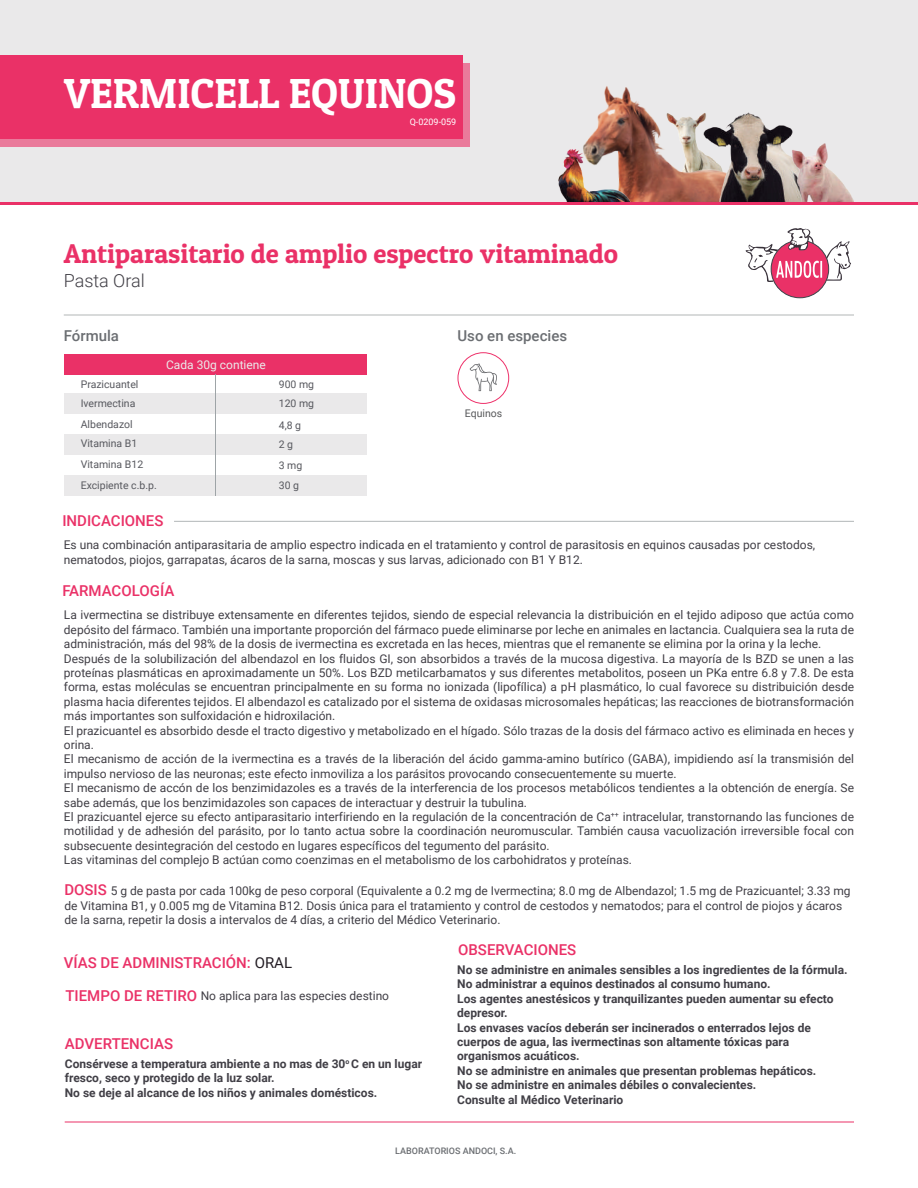
<style>
.page{position:relative;width:918px;height:1188px;background:#fff}
.page>*{position:absolute;margin:0;border:0;box-sizing:border-box;transform-origin:0 0}
.t1{font:42px "Patua One";color:#fff}
.t2{font:27px "Patua One";color:#ea3167}
.t3{font:300 18px "Roboto";color:#413f46}
.t4{font:500 15px "Roboto";color:#ea3167}
.t5{font:500 15px "Roboto";color:#6b6e72}
.t6{font:12px/14.4px "Roboto";color:#413f46}
.t7{font:700 12px/14.4px "Roboto";color:#413f46}
.t8{font:12px "Roboto";color:#ebebeb}
.t9{font:10.5px/20px "Roboto";color:#57585e}
.t10{font:10.5px "Roboto";color:#57585a}
.t11{font:500 9px "Roboto";color:#6b6e72}
.t12{font:9px "Roboto";color:#fff}
.s1{font-weight:500;font-size:15px;color:#ea3167}
.s2{font-weight:400;color:#231d24}
</style>
<div class="page">
<div style="left:0;top:0;width:918px;height:202px;background:#eae9ea"></div>
<img style="left:585px;top:86px;width:107px;height:116px">
<img style="left:692px;top:112px;width:101px;height:90px">
<img style="left:558px;top:143px;width:74px;height:59px">
<img style="left:787px;top:141px;width:67px;height:61px">
<div style="left:0;top:63px;width:470px;height:84px;background:#ea7a9b"></div>
<div style="left:0;top:55px;width:463px;height:84px;background:#ea3167"></div>
<hr style="left:0;top:202px;width:918px;height:3px;background:#ea3167">
<div style="left:771px;top:240px;width:58px;height:58px;background:#ea3167;border-radius:50%"></div>
<svg style="left:745px;top:228px;width:106px;height:54px"></svg>
<div style="left:65px;top:354px;width:302px;height:20px;background:#ea3167"></div>
<div style="left:65px;top:394px;width:302px;height:20px;background:#eae9ea"></div>
<div style="left:65px;top:434px;width:302px;height:21px;background:#eae9ea"></div>
<div style="left:65px;top:476px;width:302px;height:20px;background:#eae9ea"></div>
<hr style="left:215px;top:374px;width:1px;height:122px;background:#9ea4a7">
<hr style="left:64px;top:315px;width:790px;height:1px;background:#b2b6b7">
<hr style="left:174px;top:521px;width:680px;height:1px;background:#b2b6b7">
<hr style="left:65px;top:1122px;width:789px;height:1px;background:#ea3167">
<div style="left:458px;top:352px;width:51px;height:52px;border:1px solid #ee316a;border-radius:50%"></div>
<svg style="left:470px;top:364px;width:27px;height:27px"></svg>
<h1 class="t1" style="left:64px;top:67px;width:394px">VERMICELL EQUINOS</h1>
<p class="t12" style="left:410px;top:115px;width:48px">Q-0209-059</p>
<h2 class="t2" style="left:64px;top:237px;width:556px">Antiparasitario de amplio espectro vitaminado</h2>
<h3 class="t3" style="left:64px;top:268px;width:83px">Pasta Oral</h3>
<p class="t5" style="left:64px;top:325px;width:57px">Fórmula</p>
<p class="t8" style="left:166px;top:356px;width:101px">Cada 30g contiene</p>
<p class="t9" style="left:81px;top:374px;width:59px">Prazicuantel</p>
<p class="t9" style="left:279px;top:374px;width:37px">900 mg</p>
<p class="t9" style="left:81px;top:393px;width:58px">Ivermectina<br>Albendazol<br>Vitamina B1</p>
<p class="t9" style="left:81px;top:454px;width:78px;line-height:20.4px">Vitamina B12<br>Excipiente c.b.p.</p>
<p class="t9" style="left:279px;top:392px;width:37px;line-height:21.5px">120 mg<br>4,8 g</p>
<p class="t9" style="left:279px;top:434px;width:25px;line-height:21px">2 g<br>3 mg</p>
<p class="t9" style="left:279px;top:475px;width:22px">30 g</p>
<p class="t4" style="left:62px;top:510px;width:103px">INDICACIONES</p>
<p class="t5" style="left:457px;top:325px;width:111px">Uso en especies</p>
<p class="t10" style="left:465px;top:406px;width:39px">Equinos</p>
<p class="t6" style="left:64px;top:537px;width:753px">Es una combinación antiparasitaria de amplio espectro indicada en el tratamiento y control de parasitosis en equinos causadas por cestodos, nematodos, piojos, garrapatas, ácaros de la sarna, moscas y sus larvas, adicionado con B1 Y B12.</p>
<p class="t4" style="left:62px;top:580px;width:113px">FARMACOLOGÍA</p>
<p class="t6" style="left:64px;top:608px;width:792px">La ivermectina se distribuye extensamente en diferentes tejidos, siendo de especial relevancia la distribuición en el tejido adiposo que actúa como depósito del fármaco. También una importante proporción del fármaco puede eliminarse por leche en animales en lactancia. Cualquiera sea la ruta de administración, más del 98% de la dosis de ivermectina es excretada en las heces, mientras que el remanente se elimina por la orina y la leche.<br>Después de la solubilización del albendazol en los fluidos GI, son absorbidos a través de la mucosa digestiva. La mayoría de ls BZD se unen a las proteínas plasmáticas en aproximadamente un 50%. Los BZD metilcarbamatos y sus diferentes metabolitos, poseen un PKa entre 6.8 y 7.8. De esta forma, estas moléculas se encuentran principalmente en su forma no ionizada (lipofílica) a pH plasmático, lo cual favorece su distribuición desde plasma hacia diferentes tejidos. El albendazol es catalizado por el sistema de oxidasas microsomales hepáticas; las reacciones de biotransformación más importantes son sulfoxidación e hidroxilación.<br>El prazicuantel es absorbido desde el tracto digestivo y metabolizado en el hígado. Sólo trazas de la dosis del fármaco activo es eliminada en heces y orina.<br>El mecanismo de acción de la ivermectina es a través de la liberación del ácido gamma-amino butírico (GABA), impidiendo así la transmisión del impulso nervioso de las neuronas; este efecto inmoviliza a los parásitos provocando consecuentemente su muerte.<br>El mecanismo de accón de los benzimidazoles es a través de la interferencia de los procesos metabólicos tendientes a la obtención de energía. Se sabe además, que los benzimidazoles son capaces de interactuar y destruir la tubulina.<br>El prazicuantel ejerce su efecto antiparasitario interfiriendo en la regulación de la concentración de Ca<sup>++</sup> intracelular, transtornando las funciones de motilidad y de adhesión del parásito, por lo tanto actua sobre la coordinación neuromuscular. También causa vacuolización irreversible focal con subsecuente desintegración del cestodo en lugares específicos del tegumento del parásito.<br>Las vitaminas del complejo B actúan como coenzimas en el metabolismo de los carbohidratos y proteínas.</p>
<p class="t6" style="left:64px;top:883px;width:788px"><span class="s1">DOSIS</span> 5 g de pasta por cada 100kg de peso corporal (Equivalente a 0.2 mg de Ivermectina; 8.0 mg de Albendazol; 1.5 mg de Prazicuantel; 3.33 mg de Vitamina B1, y 0.005 mg de Vitamina B12. Dosis única para el tratamiento y control de cestodos y nematodos; para el control de piojos y ácaros de la sarna, repetir la dosis a intervalos de 4 días, a criterio del Médico Veterinario.</p>
<p class="t4" style="left:64px;top:952px;width:230px">VÍAS DE ADMINISTRACIÓN: <span class="s2">ORAL</span></p>
<p class="t6" style="left:65px;top:988px;width:325px"><span class="s1">TIEMPO DE RETIRO</span> No aplica para las especies destino</p>
<p class="t4" style="left:65px;top:1033px;width:110px">ADVERTENCIAS</p>
<p class="t7" style="left:65px;top:1056px;width:359px">Consérvese a temperatura ambiente a no mas de 30<sup>o</sup> C en un lugar fresco, seco y protegido de la luz solar.<br>No se deje al alcance de los niños y animales domésticos.</p>
<p class="t4" style="left:458px;top:939px;width:120px">OBSERVACIONES</p>
<p class="t7" style="left:457px;top:962px;width:392px">No se administre en animales sensibles a los ingredientes de la fórmula.<br>No administrar a equinos destinados al consumo humano.<br>Los agentes anestésicos y tranquilizantes pueden aumentar su efecto depresor.<br>Los envases vacíos deberán ser incinerados o enterrados lejos de cuerpos de agua, las ivermectinas son altamente tóxicas para organismos acuáticos.<br>No se administre en animales que presentan problemas hepáticos.<br>No se administre en animales débiles o convalecientes.<br>Consulte al Médico Veterinario</p>
<p class="t11" style="left:395px;top:1144px;width:123px">LABORATORIOS ANDOCI, S.A.</p>
</div>
